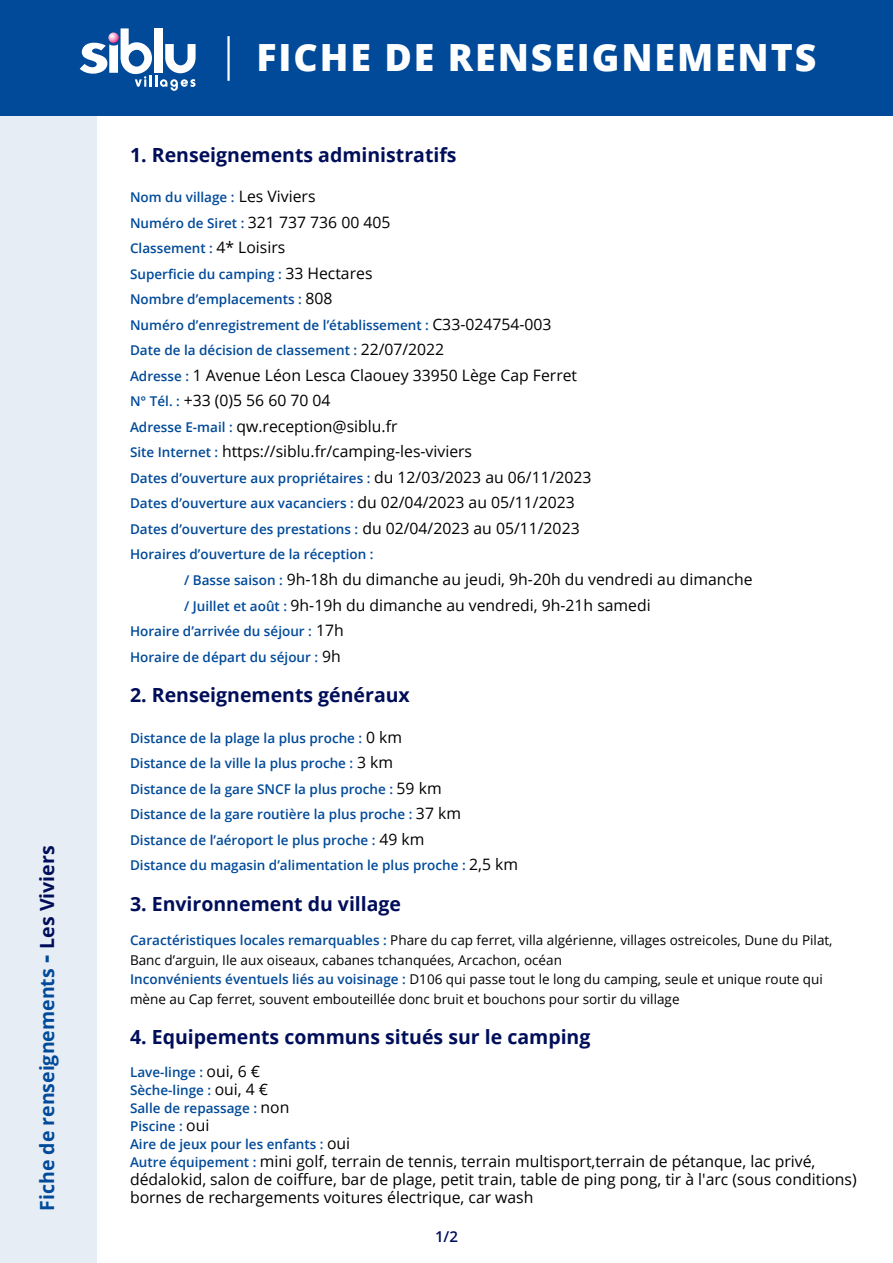
<style>
.page{position:relative;width:893px;height:1263px;background:#fff}
.page>*{position:absolute;margin:0;border:0;box-sizing:border-box;transform-origin:0 0}
.t1{font:800 37.5px "Open Sans";letter-spacing:.05em;color:#fff}
.t2{font:700 19.5px "Open Sans";color:#000e5a}
.t3{font:700 19.5px "Open Sans";color:#004a99}
.t4{font:15.75px/25.5px "Open Sans";color:#000}
.t5{font:600 15px "Open Sans";color:#000e5a}
.t6{font:600 13.5px/25.5px "Open Sans";color:#004a99}
.t7{font:13.5px/19.5px "Open Sans";color:#000}
.s1{font-size:25.5px}
.s2{color:#000e5a}
.s3{font-weight:400;font-size:15.75px;color:#000}
.s4{font-weight:600;font-size:13.5px;color:#004a99}
.s5{font-weight:600;color:#004a99}
</style>
<div class="page">
<div style="left:0;top:0;width:893px;height:116px;background:#004a99"></div>
<div style="left:0;top:68px;width:96px;height:1195px;background:#e6edf5"></div>
<svg style="left:80px;top:28px;width:116px;height:63px"></svg>
<hr style="left:227px;top:36px;width:3px;height:45px;background:#fff">
<h2 class="t3" style="left:33px;top:1211px;width:367px;rotate:-90deg">Fiche de renseignements <span class="s1">-</span> <span class="s2">Les Viviers</span></h2>
<h1 class="t1" style="left:257px;top:29px;width:561px">FICHE DE RENSEIGNEMENTS</h1>
<h2 class="t2" style="left:130px;top:141px;width:328px">1. Renseignements administratifs</h2>
<p class="t6" style="left:130px;top:184px;width:423px">Nom du village : <span class="s3">Les Viviers<br></span>Numéro de Siret : <span class="s3">321 737 736 00 405<br></span>Classement : <span class="s3">4* Loisirs<br></span>Superficie du camping : <span class="s3">33 Hectares<br></span>Nombre d’emplacements : <span class="s3">808<br></span>Numéro d’enregistrement de l’établissement : <span class="s3">C33-024754-003<br></span>Date de la décision de classement : <span class="s3">22/07/2022</span></p>
<p class="t4" style="left:130px;top:362px;width:449px"><span class="s4">Adresse :</span> 1 Avenue Léon Lesca Claouey 33950 Lège Cap Ferret <span class="s4">N° Tél. :</span> +33 (0)5 56 60 70 04<br><span class="s4">Adresse E-mail :</span> qw.reception@siblu.fr<br><span class="s4">Site Internet :</span> https://siblu.fr/camping-les-viviers</p>
<p class="t6" style="left:130px;top:465px;width:463px">Dates d’ouverture aux propriétaires : <span class="s3">du 12/03/2023 au 06/11/2023<br></span>Dates d’ouverture aux vacanciers : <span class="s3">du 02/04/2023 au 05/11/2023<br></span>Dates d’ouverture des prestations : <span class="s3">du 02/04/2023 au 05/11/2023<br></span>Horaires d’ouverture de la réception :</p>
<p class="t4" style="left:184px;top:566px;width:570px"><span class="s4">/ Basse saison :</span> 9h-18h du dimanche au jeudi, 9h-20h du vendredi au dimanche <span class="s4">/ Juillet et août :</span> 9h-19h du dimanche au vendredi, 9h-21h samedi</p>
<p class="t6" style="left:130px;top:618px;width:215px">Horaire d’arrivée du séjour : <span class="s3">17h<br></span>Horaire de départ du séjour : <span class="s3">9h</span></p>
<h2 class="t2" style="left:130px;top:681px;width:281px">2. Renseignements généraux</h2>
<p class="t6" style="left:130px;top:724px;width:390px">Distance de la plage la plus proche : <span class="s3">0 km<br></span>Distance de la ville la plus proche : <span class="s3">3 km<br></span>Distance de la gare SNCF la plus proche : <span class="s3">59 km<br></span>Distance de la gare routière la plus proche : <span class="s3">37 km </span>Distance de l’aéroport le plus proche : <span class="s3">49 km<br></span>Distance du magasin d’alimentation le plus proche : <span class="s3">2,5 km</span></p>
<h2 class="t2" style="left:130px;top:890px;width:273px">3. Environnement du village</h2>
<p class="t7" style="left:130px;top:930px;width:704px"><span class="s5">Caractéristiques locales remarquables :</span> Phare du cap ferret, villa algérienne, villages ostreicoles, Dune du Pilat, Banc d’arguin, Ile aux oiseaux, cabanes tchanquées, Arcachon, océan<br><span class="s5">Inconvénients éventuels liés au voisinage :</span> D106 qui passe tout le long du camping, seule et unique route qui mène au Cap ferret, souvent embouteillée donc bruit et bouchons pour sortir du village</p>
<h2 class="t2" style="left:130px;top:1023px;width:462px">4. Equipements communs situés sur le camping</h2>
<p class="t6" style="left:130px;top:1063px;width:222px;line-height:18px">Lave-linge : <span class="s3">oui, 6 €<br></span>Sèche-linge : <span class="s3">oui, 4 €<br></span>Salle de repassage : <span class="s3">non<br></span>Piscine : <span class="s3">oui<br></span>Aire de jeux pour les enfants : <span class="s3">oui</span></p>
<p class="t4" style="left:130px;top:1152px;width:728px;line-height:18px"><span class="s4">Autre équipement :</span> mini golf, terrain de tennis, terrain multisport,terrain de pétanque, lac privé, dédalokid, salon de coiffure, bar de plage, petit train, table de ping pong, tir à l'arc (sous conditions) bornes de rechargements voitures électrique, car wash</p>
<p class="t5" style="left:435px;top:1226px;width:24px">1/2</p>
</div>
